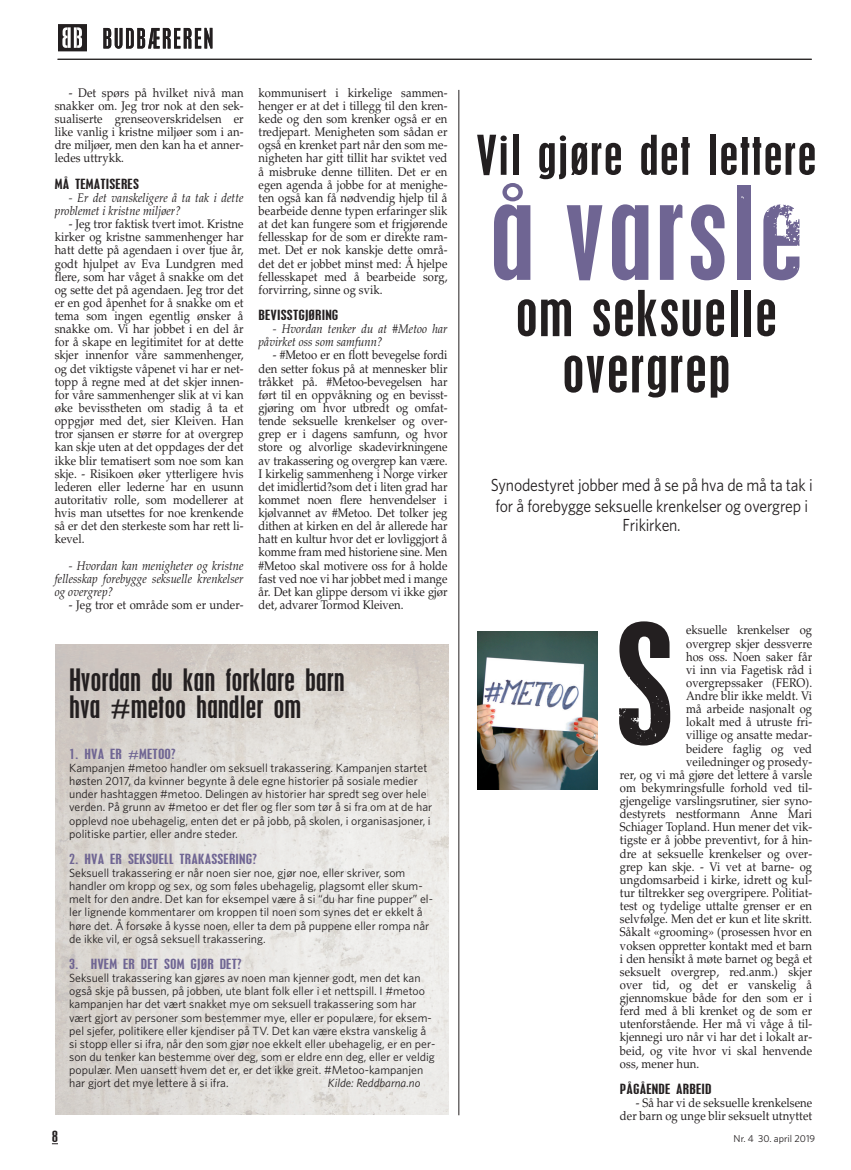
<style>
.page{position:relative;width:851px;height:1170px;background:#fff}
.page>*{position:absolute;margin:0;border:0;box-sizing:border-box;transform-origin:0 0}
.t1{font:condensed 148.75px "Mt Placard";color:#231f20;scale:1.1 1}
.t2{font:condensed 115px "Mt Placard";letter-spacing:.025em;color:#6f6593;scale:1.1 1}
.t3{font:condensed 56.25px/56.2px "Mt Placard";letter-spacing:.025em;color:#231f20;text-align:center;scale:1.1 1}
.t4{font:condensed 48.75px "Mt Placard";letter-spacing:.025em;color:#231f20;scale:1.1 1}
.t5{font:condensed 27.5px/27.5px "Mt Placard";letter-spacing:.005em;color:#231f20;scale:1.1 1}
.t6{font:17.5px/21.2px "Whitney";letter-spacing:-.01em;color:#231f20;scale:.9 1}
.t7{font:condensed 13.75px "Mt Placard";color:#231f20;scale:1.25 1}
.t8{font:12.5px/13.1px "Palatino";letter-spacing:.005em;color:#231f20;text-align:justify;scale:.9 1}
.t9{font:italic 12.5px/13.1px "Palatino";letter-spacing:.005em;color:#231f20;scale:.9 1}
.t10{font:condensed 12.5px "Mt Placard";letter-spacing:.02em;color:#6f6593;scale:1.3 1}
.t11{font:condensed 12.5px "Mt Placard";letter-spacing:.02em;color:#231f20;scale:1.3 1}
.t12{font:11.88px/13.1px "Whitney";color:#231f20}
.t13{font:italic 11.88px "Whitney";color:#231f20}
.t14{font:10px "Whitney";color:#231f20}
</style>
<div class="page">
<img style="left:56px;top:644px;width:392px;height:470px">
<img style="left:58px;top:24px;width:28px;height:28px">
<img style="left:103px;top:27px;width:110px;height:22px">
<hr style="left:58px;top:59px;width:753px;height:1px;background:#231f20">
<img style="left:477px;top:631px;width:120px;height:158px">
<hr style="left:458px;top:90px;width:1px;height:1025px;background:#231f20">
<p class="t8" style="left:55px;top:87px;width:211px;text-indent:14px">- Det spørs på hvilket nivå man snakker om. Jeg tror nok at den sek&shy;sualiserte grenseoverskridelsen er like vanlig i kristne miljøer som i an&shy;dre miljøer, men den kan ha et anner&shy;ledes uttrykk.</p>
<p class="t11" style="left:55px;top:177px;width:66px">MÅ TEMATISERES</p>
<p class="t9" style="left:55px;top:192px;width:211px;text-indent:14px">- Er det vanskeligere å ta tak i dette problemet i kristne miljøer?</p>
<p class="t8" style="left:55px;top:219px;width:211px;text-indent:14px">- Jeg tror faktisk tvert imot. Kristne kirker og kristne sammenhenger har hatt dette på agendaen i over tjue år, godt hjulpet av Eva Lundgren med flere, som har våget å snakke om det og sette det på agendaen. Jeg tror det er en god åpenhet for å snakke om et tema som ingen egentlig ønsker å snakke om. Vi har jobbet i en del år for å skape en legitimitet for at dette skjer innenfor våre sammenhenger, og det viktigste våpenet vi har er net&shy;topp å regne med at det skjer innen&shy;for våre sammenhenger slik at vi kan øke bevisstheten om stadig å ta et oppgjør med det, sier Kleiven. Han tror sjansen er større for at overgrep kan skje uten at det oppdages der det ikke blir tematisert som noe som kan skje. - Risikoen øker ytterligere hvis lederen eller lederne har en usunn autoritativ rolle, som modellerer at hvis man utsettes for noe krenkende så er det den sterkeste som har rett li&shy;kevel.</p>
<p class="t9" style="left:55px;top:560px;width:211px;text-align:justify;text-indent:14px">- Hvordan kan menigheter og kristne fellesskap forebygge seksuelle krenkelser og overgrep?</p>
<p class="t8" style="left:69px;top:599px;width:196px">- Jeg tror et område som er under-</p>
<p class="t8" style="left:258px;top:87px;width:211px">kommunisert i kirkelige sammen&shy;henger er at det i tillegg til den kren&shy;kede og den som krenker også er en tredjepart. Menigheten som sådan er også en krenket part når den som me&shy;nigheten har gitt tillit har sviktet ved å misbruke denne tilliten. Det er en egen agenda å jobbe for at menighe&shy;ten også kan få nødvendig hjelp til å bearbeide denne typen erfaringer slik at det kan fungere som et frigjørende fellesskap for de som er direkte ram&shy;met. Det er nok kanskje dette områ&shy;det det er jobbet minst med: Å hjelpe fellesskapet med å bearbeide sorg, forvirring, sinne og svik.</p>
<p class="t11" style="left:258px;top:308px;width:63px">BEVISSTGJØRING</p>
<p class="t9" style="left:258px;top:324px;width:211px;text-indent:14px">- Hvordan tenker du at #Metoo har påvirket oss som samfunn?</p>
<p class="t8" style="left:258px;top:350px;width:211px;text-indent:14px">- #Metoo er en flott bevegelse fordi den setter fokus på at mennesker blir tråkket på. #Metoo-bevegelsen har ført til en oppvåkning og en bevisst&shy;gjøring om hvor utbredt og omfat&shy;tende seksuelle krenkelser og over&shy;grep er i dagens samfunn, og hvor store og alvorlige skadevirkningene av trakassering og overgrep kan være.<br>I kirkelig sammenheng i Norge virker det imidlertid?som det i liten grad har kommet noen flere henvendelser i kjølvannet av #Metoo. Det tolker jeg dithen at kirken en del år allerede har hatt en kultur hvor det er lovliggjort å komme fram med historiene sine. Men #Metoo skal motivere oss for å holde fast ved noe vi har jobbet med i mange år. Det kan glippe dersom vi ikke gjør det, advarer Tormod Kleiven.</p>
<h3 class="t5" style="left:69px;top:667px;width:252px">Hvordan du kan forklare barn hva #metoo handler om</h3>
<p class="t10" style="left:69px;top:747px;width:83px">1. HVA ER #METOO?</p>
<p class="t12" style="left:69px;top:762px;width:364px">Kampanjen #metoo handler om seksuell trakassering. Kampanjen startet høsten 2017, da kvinner begynte å dele egne historier på sosiale medier under hashtaggen #metoo. Delingen av historier har spredt seg over hele verden. På grunn av #metoo er det fler og fler som tør å si fra om at de har opplevd noe ubehagelig, enten det er på jobb, på skolen, i organisasjoner, i politiske partier, eller andre steder.</p>
<p class="t10" style="left:69px;top:852px;width:146px">2. HVA ER SEKSUELL TRAKASSERING?</p>
<p class="t12" style="left:69px;top:867px;width:365px">Seksuell trakassering er når noen sier noe, gjør noe, eller skriver, som handler om kropp og sex, og som føles ubehagelig, plagsomt eller skum&shy;melt for den andre. Det kan for eksempel være å si “du har fine pupper” el&shy;ler lignende kommentarer om kroppen til noen som synes det er ekkelt å høre det. Å forsøke å kysse noen, eller ta dem på puppene eller rompa når de ikke vil, er også seksuell trakassering.</p>
<p class="t10" style="left:69px;top:957px;width:134px">3. HVEM ER DET SOM GJØR DET?</p>
<p class="t12" style="left:69px;top:972px;width:367px">Seksuell trakassering kan gjøres av noen man kjenner godt, men det kan også skje på bussen, på jobben, ute blant folk eller i et nettspill. I #metoo kampanjen har det vært snakket mye om seksuell trakassering som har vært gjort av personer som bestemmer mye, eller er populære, for eksem&shy;pel sjefer, politikere eller kjendiser på TV. Det kan være ekstra vanskelig å si stopp eller si ifra, når den som gjør noe ekkelt eller ubehagelig, er en per&shy;son du tenker kan bestemme over deg, som er eldre enn deg, eller er veldig populær. Men uansett hvem det er, er det ikke greit. #Metoo-kampanjen har gjort det mye lettere å si ifra.</p>
<p class="t13" style="left:328px;top:1078px;width:94px">Kilde: Reddbarna.no</p>
<h3 class="t4" style="left:476px;top:129px;width:311px">Vil gjøre det lettere</h3>
<h2 class="t2" style="left:489px;top:173px;width:287px">å varsle</h2>
<h3 class="t3" style="left:515px;top:288px;width:239px">om seksuelle overgrep</h3>
<h3 class="t6" style="left:490px;top:475px;width:359px">Synodestyret jobber med å se på hva de må ta tak i for å forebygge seksuelle krenkelser og overgrep i</h3>
<h3 class="t6" style="left:622px;top:515px;width:66px">Frikirken.</h3>
<h1 class="t1" style="left:614px;top:606px;width:54px">S</h1>
<p class="t8" style="left:686px;top:625px;width:141px">eksuelle krenkelser og</p>
<p class="t8" style="left:686px;top:638px;width:141px">overgrep skjer dessverre</p>
<p class="t8" style="left:686px;top:651px;width:141px">hos oss. Noen saker får</p>
<p class="t8" style="left:686px;top:664px;width:141px">vi inn via Fagetisk råd i</p>
<p class="t8" style="left:686px;top:677px;width:141px">overgrepssaker (FERO).</p>
<p class="t8" style="left:686px;top:690px;width:141px">Andre blir ikke meldt. Vi</p>
<p class="t8" style="left:686px;top:703px;width:141px">må arbeide nasjonalt og</p>
<p class="t8" style="left:686px;top:716px;width:141px">lokalt med å utruste fri-</p>
<p class="t8" style="left:686px;top:730px;width:141px">villige og ansatte medar-</p>
<p class="t8" style="left:686px;top:743px;width:141px">beidere faglig og ved</p>
<p class="t8" style="left:686px;top:756px;width:141px">veiledninger og prosedy-</p>
<p class="t8" style="left:620px;top:769px;width:215px">rer, og vi må gjøre det lettere å varsle</p>
<p class="t8" style="left:620px;top:782px;width:215px">om bekymringsfulle forhold ved til-</p>
<p class="t8" style="left:620px;top:795px;width:215px">gjengelige varslingsrutiner, sier syno-</p>
<p class="t8" style="left:620px;top:808px;width:215px">destyrets nestformann Anne Mari</p>
<p class="t8" style="left:620px;top:821px;width:215px">Schiager Topland. Hun mener det vik-</p>
<p class="t8" style="left:620px;top:835px;width:215px">tigste er å jobbe preventivt, for å hin-</p>
<p class="t8" style="left:620px;top:848px;width:215px">dre at seksuelle krenkelser og over-</p>
<p class="t8" style="left:620px;top:861px;width:215px">grep kan skje. - Vi vet at barne- og</p>
<p class="t8" style="left:620px;top:874px;width:215px">ungdomsarbeid i kirke, idrett og kul-</p>
<p class="t8" style="left:620px;top:887px;width:215px">tur tiltrekker seg overgripere. Politiat-</p>
<p class="t8" style="left:620px;top:900px;width:215px">test og tydelige uttalte grenser er en</p>
<p class="t8" style="left:620px;top:913px;width:215px">selvfølge. Men det er kun et lite skritt.</p>
<p class="t8" style="left:620px;top:926px;width:215px">Såkalt «grooming» (prosessen hvor en</p>
<p class="t8" style="left:620px;top:940px;width:215px">voksen oppretter kontakt med et barn</p>
<p class="t8" style="left:620px;top:953px;width:215px">i den hensikt å møte barnet og begå et</p>
<p class="t8" style="left:620px;top:966px;width:215px">seksuelt overgrep, red.anm.) skjer</p>
<p class="t8" style="left:620px;top:979px;width:215px">over tid, og det er vanskelig å</p>
<p class="t8" style="left:620px;top:992px;width:215px">gjennomskue både for den som er i</p>
<p class="t8" style="left:620px;top:1005px;width:215px">ferd med å bli krenket og de som er</p>
<p class="t8" style="left:620px;top:1018px;width:215px">utenforstående. Her må vi våge å til-</p>
<p class="t8" style="left:620px;top:1031px;width:215px">kjennegi uro når vi har det i lokalt ar-</p>
<p class="t8" style="left:620px;top:1045px;width:215px">beid, og vite hvor vi skal henvende</p>
<p class="t8" style="left:620px;top:1058px;width:90px">oss, mener hun.</p>
<p class="t11" style="left:620px;top:1082px;width:72px">PÅGÅENDE ARBEID</p>
<p class="t8" style="left:620px;top:1097px;width:215px;text-align:right">- Så har vi de seksuelle krenkelsene der barn og unge blir seksuelt utnyttet</p>
<p class="t7" style="left:52px;top:1128px;width:6px">8</p>
<p class="t14" style="left:733px;top:1134px;width:83px">Nr. 4 30. april 2019</p>
</div>
